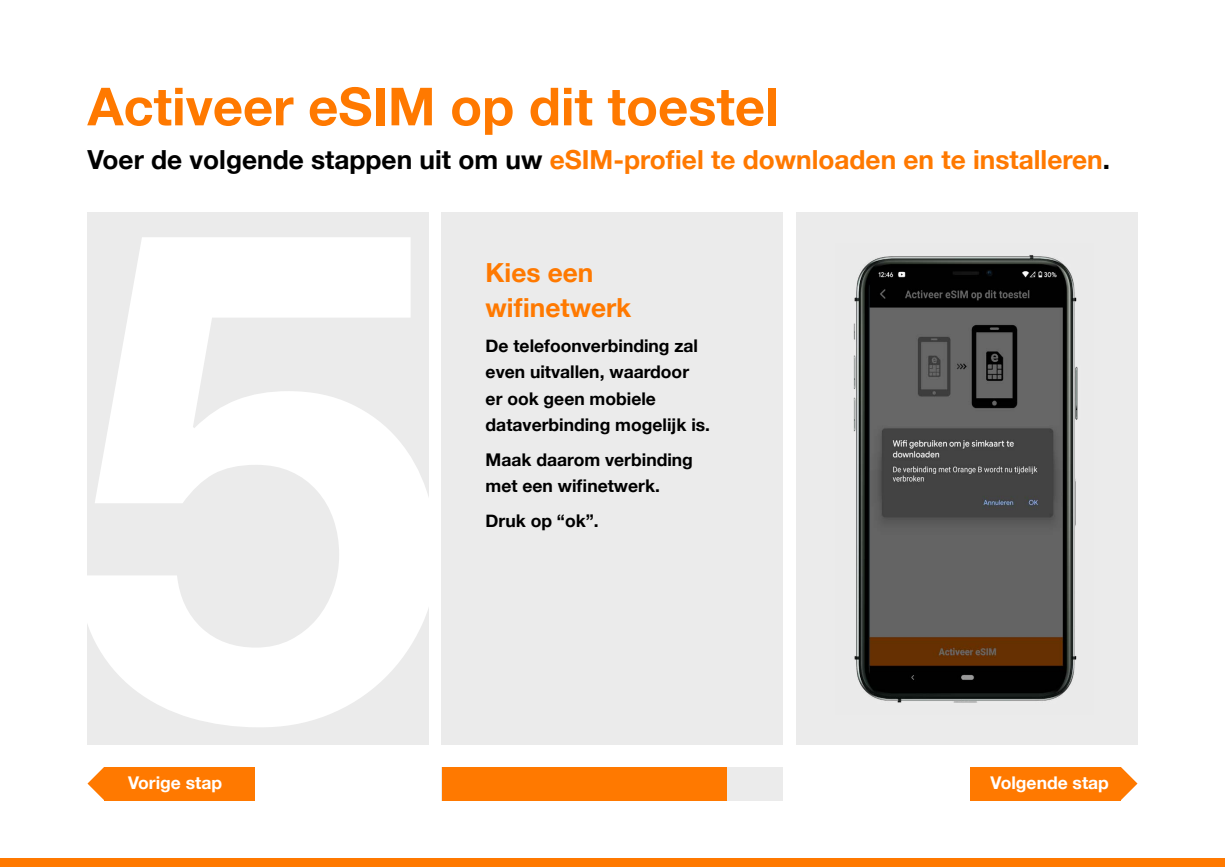
<style>
.page{position:relative;width:1225px;height:867px;background:#fff}
.page>*{position:absolute;margin:0;border:0;box-sizing:border-box;transform-origin:0 0}
.t1{font:700 52.5px "Helvetica Neue";color:#ff7900}
.t2{font:700 26.25px/35px "Helvetica Neue";color:#ff7900}
.t3{font:700 17.5px/26.2px "Helvetica Neue";color:#000}
.t4{font:700 17.5px "Helvetica Neue";color:#fff}
.s1{color:#000}
</style>
<div class="page">
<div style="left:442px;top:213px;width:341px;height:531px;background:#ebebeb"></div>
<div style="left:88px;top:213px;width:341px;height:531px;background:#ebebeb"></div>
<div style="left:796px;top:213px;width:342px;height:531px;background:#ebebeb"></div>
<div style="left:0;top:858px;width:1225px;height:8px;background:#ff7900"></div>
<div style="left:104px;top:766px;width:151px;height:33px;background:#ff7900"></div>
<svg style="left:87px;top:767px;width:17px;height:32px"></svg>
<div style="left:970px;top:766px;width:151px;height:33px;background:#ff7900"></div>
<svg style="left:1121px;top:767px;width:17px;height:32px"></svg>
<div style="left:442px;top:766px;width:341px;height:33px;background:#ebebeb"></div>
<div style="left:442px;top:766px;width:284px;height:33px;background:#ff7900"></div>
<img style="left:853px;top:255px;width:225px;height:448px">
<h1 class="t1" style="left:88px;top:65px;width:693px">Activeer eSIM op dit toestel</h1>
<h2 class="t2" style="left:88px;top:143px;width:1024px"><span class="s1">Voer de volgende stappen uit om uw</span> eSIM-profiel te downloaden en te installeren<span class="s1">.</span></h2>
<h2 class="t2" style="left:486px;top:256px;width:147px">Kies een wifinetwerk</h2>
<p class="t3" style="left:486px;top:333px;width:226px">De telefoonverbinding zal even uitvallen, waardoor er ook geen mobiele dataverbinding mogelijk is.</p>
<p class="t3" style="left:486px;top:447px;width:209px">Maak daarom verbinding met een wifinetwerk.</p>
<p class="t3" style="left:486px;top:508px;width:115px">Druk op “ok”.</p>
<p class="t4" style="left:128px;top:769px;width:95px">Vorige stap</p>
<p class="t4" style="left:991px;top:769px;width:120px">Volgende stap</p>
</div>
